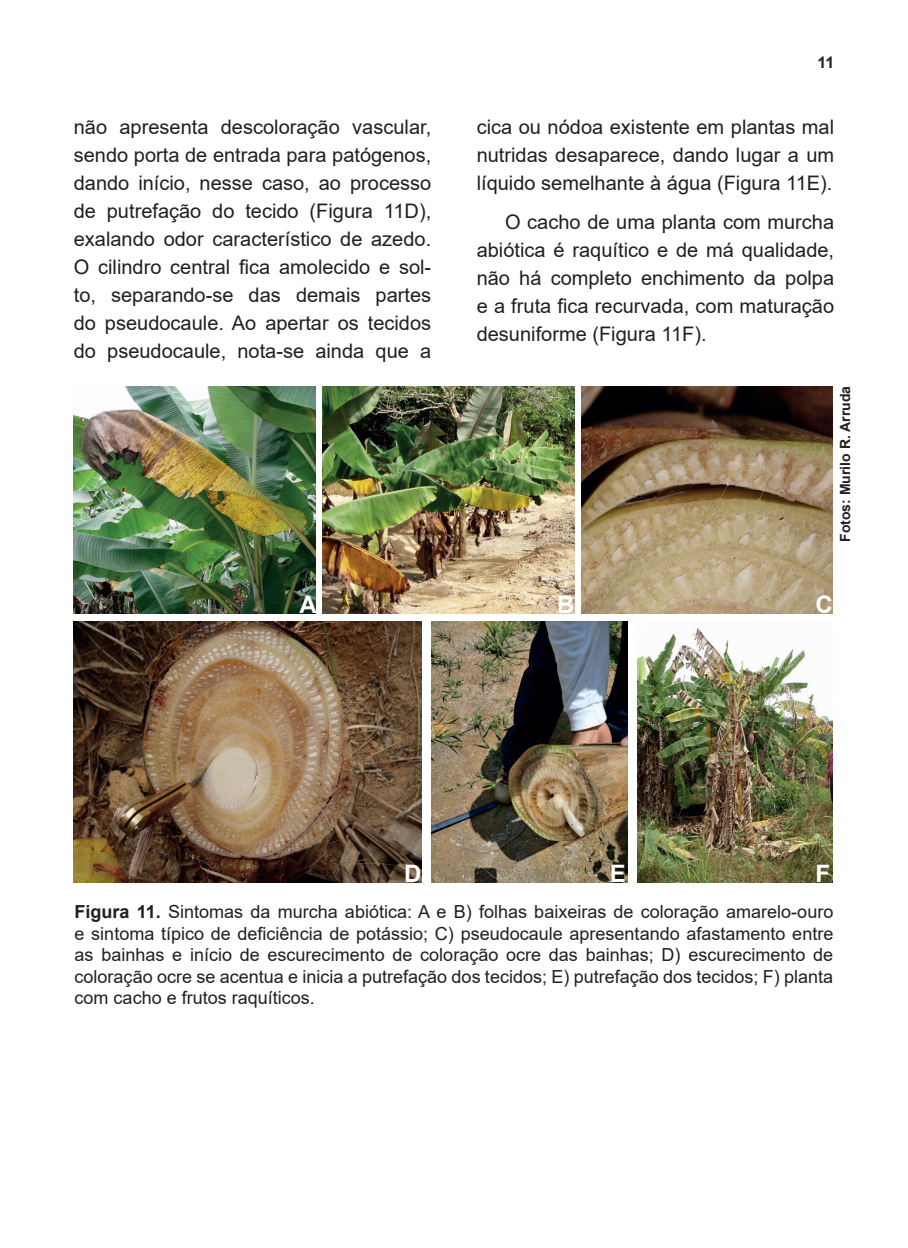
<style>
.page{position:relative;width:908px;height:1248px;background:#fff}
.page>*{position:absolute;margin:0;border:0;box-sizing:border-box;transform-origin:0 0}
.t1{font:700 24px "Arial";color:#fff}
.t2{font:20px/28px "Arial";color:#231f20;text-align:justify}
.t3{font:18px/21.6px "Arial";color:#231f20;text-align:justify}
.t4{font:700 16px "Arial";color:#231f20}
.t5{font:700 14px "Arial";color:#231f20}
.s1{font-weight:700}
</style>
<div class="page">
<img style="left:74px;top:386px;width:242px;height:227px">
<img style="left:322px;top:386px;width:252px;height:227px">
<img style="left:581px;top:386px;width:251px;height:227px">
<img style="left:74px;top:621px;width:347px;height:261px">
<img style="left:431px;top:621px;width:196px;height:261px">
<img style="left:637px;top:621px;width:195px;height:261px">
<p class="t4" style="left:817px;top:51px;width:18px">11</p>
<p class="t2" style="left:74px;top:112px;width:359px">não apresenta descoloração vascular, sendo porta de entrada para patógenos, dando início, nesse caso, ao processo de putrefação do tecido (Figura 11D), exalando odor característico de azedo.<br>O cilindro central fica amolecido e sol&shy;to, separando-se das demais partes do pseudocaule. Ao apertar os tecidos do pseudocaule, nota-se ainda que a</p>
<p class="t2" style="left:476px;top:112px;width:359px">cica ou nódoa existente em plantas mal nutridas desaparece, dando lugar a um líquido semelhante à água (Figura 11E).</p>
<p class="t2" style="left:476px;top:208px;width:359px;text-indent:28px">O cacho de uma planta com murcha abiótica é raquítico e de má qualidade, não há completo enchimento da polpa e a fruta fica recurvada, com maturação desuniforme (Figura 11F).</p>
<p class="t5" style="left:834px;top:542px;width:157px;rotate:-90deg">Fotos: Murilo R. Arruda</p>
<p class="t1" style="left:299px;top:587px;width:19px">A</p>
<p class="t1" style="left:556px;top:587px;width:19px">B</p>
<p class="t1" style="left:815px;top:587px;width:19px">C</p>
<p class="t1" style="left:404px;top:856px;width:19px">D</p>
<p class="t1" style="left:609px;top:856px;width:18px">E</p>
<p class="t1" style="left:815px;top:856px;width:16px">F</p>
<p class="t3" style="left:75px;top:900px;width:760px"><span class="s1">Figura 11.</span> Sintomas da murcha abiótica: A e B) folhas baixeiras de coloração amarelo-ouro e sintoma típico de deficiência de potássio; C) pseudocaule apresentando afastamento entre as bainhas e início de escurecimento de coloração ocre das bainhas; D) escurecimento de coloração ocre se acentua e inicia a putrefação dos tecidos; E) putrefação dos tecidos; F) planta com cacho e frutos raquíticos.</p>
</div>
